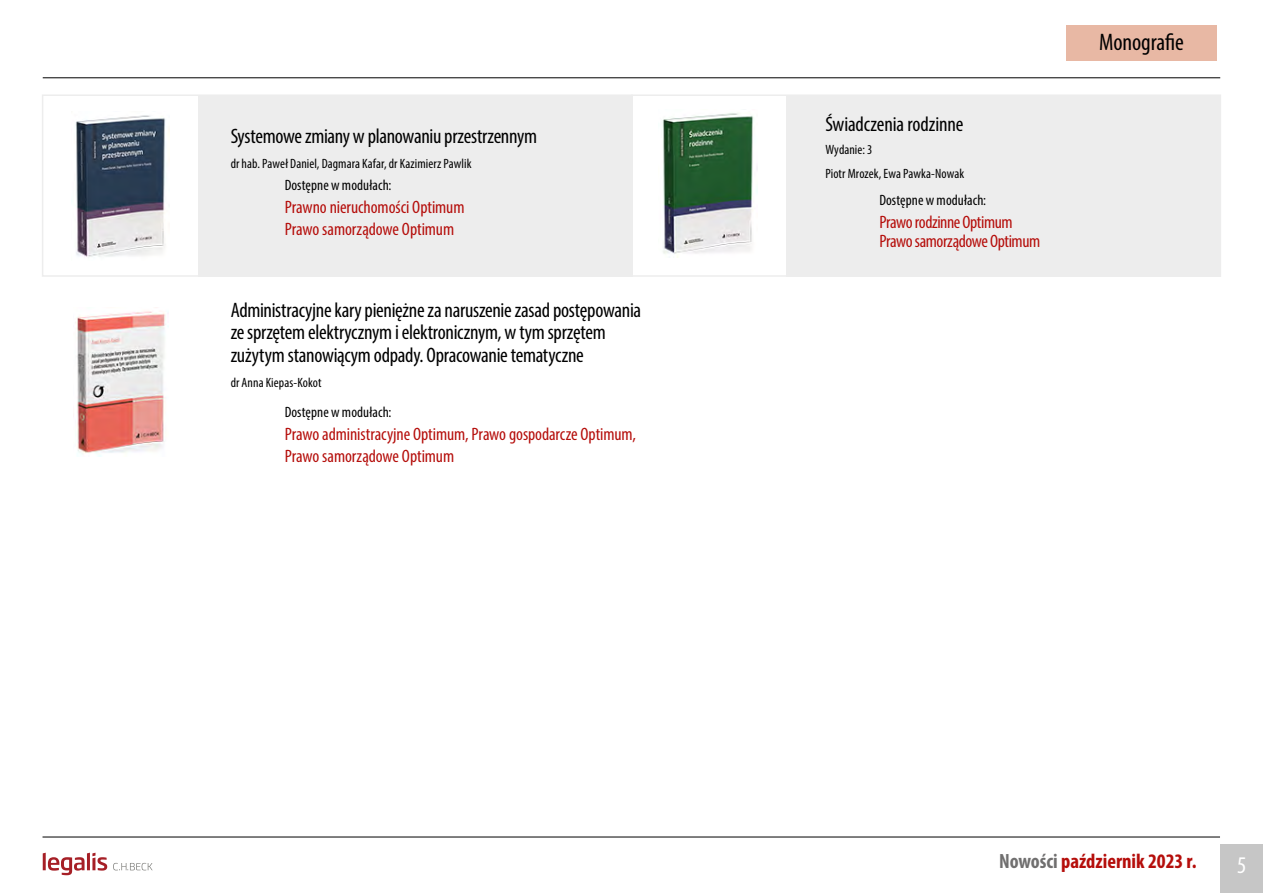
<style>
.page{position:relative;width:1263px;height:893px;background:#fff}
.page>*{position:absolute;margin:0;border:0;box-sizing:border-box;transform-origin:0 0}
.t1{font:condensed 24px "Myriad Pro";letter-spacing:-.005em;color:#000}
.t2{font:condensed 24px "Myriad Pro";color:#fff}
.t3{font:condensed 21px/22.5px "Myriad Pro";letter-spacing:-.015em;color:#000}
.t4{font:700 condensed 20.7px "Myriad Pro";color:#b50e0b}
.t5{font:condensed 18px/21.6px "Myriad Pro";letter-spacing:-.005em;color:#b50e0b}
.t6{font:condensed 18px/19.5px "Myriad Pro";letter-spacing:-.025em;color:#b50e0b}
.t7{font:condensed 15px "Myriad Pro";letter-spacing:.005em;color:#000}
.t8{font:condensed 13.5px/24.8px "Myriad Pro";letter-spacing:.005em;color:#000}
.s1{color:#706f6f}
</style>
<div class="page">
<hr style="left:43px;top:837px;width:1177px;height:1px;background:#000">
<hr style="left:43px;top:78px;width:1177px;height:1px;background:#000">
<div style="left:1220px;top:845px;width:43px;height:48px;background:#c6c6c6"></div>
<div style="left:42px;top:94px;width:591px;height:183px;border:2px solid #ededed"></div>
<div style="left:198px;top:96px;width:435px;height:181px;background:#ededed"></div>
<div style="left:787px;top:96px;width:434px;height:181px;background:#ededed"></div>
<div style="left:1066px;top:26px;width:151px;height:35px;background:#e8b8a4"></div>
<svg style="left:43px;top:853px;width:64px;height:22px"></svg>
<svg style="left:113px;top:863px;width:40px;height:7px"></svg>
<img style="left:75px;top:115px;width:95px;height:142px">
<img style="left:662px;top:113px;width:92px;height:145px">
<img style="left:75px;top:311px;width:93px;height:146px">
<p class="t3" style="left:231px;top:125px;width:308px">Systemowe zmiany w planowaniu przestrzennym</p>
<p class="t8" style="left:231px;top:151px;width:242px">dr hab. Paweł Daniel, Dagmara Kafar, dr Kazimierz Pawlik</p>
<p class="t7" style="left:285px;top:176px;width:108px">Dostępne w modułach:</p>
<p class="t5" style="left:285px;top:196px;width:181px">Prawno nieruchomości Optimum<br>Prawo samorządowe Optimum</p>
<p class="t3" style="left:231px;top:298px;width:412px">Administracyjne kary pieniężne za naruszenie zasad postępowania ze sprzętem elektrycznym i elektronicznym, w tym sprzętem zużytym stanowiącym odpady. Opracowanie tematyczne</p>
<p class="t8" style="left:231px;top:369px;width:92px">dr Anna Kiepas-Kokot</p>
<p class="t7" style="left:285px;top:403px;width:108px">Dostępne w modułach:</p>
<p class="t5" style="left:285px;top:423px;width:353px">Prawo administracyjne Optimum, Prawo gospodarcze Optimum,<br>Prawo samorządowe Optimum</p>
<p class="t3" style="left:825px;top:113px;width:140px">Świadczenia rodzinne</p>
<p class="t8" style="left:825px;top:137px;width:140px">Wydanie: 3<br>Piotr Mrozek, Ewa Pawka-Nowak</p>
<p class="t7" style="left:879px;top:191px;width:108px">Dostępne w modułach:</p>
<p class="t6" style="left:879px;top:212px;width:162px">Prawo rodzinne Optimum<br>Prawo samorządowe Optimum</p>
<p class="t1" style="left:1099px;top:28px;width:86px">Monografie</p>
<p class="t4" style="left:999px;top:848px;width:199px"><span class="s1">Nowości</span> październik 2023 r.</p>
<p class="t2" style="left:1237px;top:851px;width:11px">5</p>
</div>
